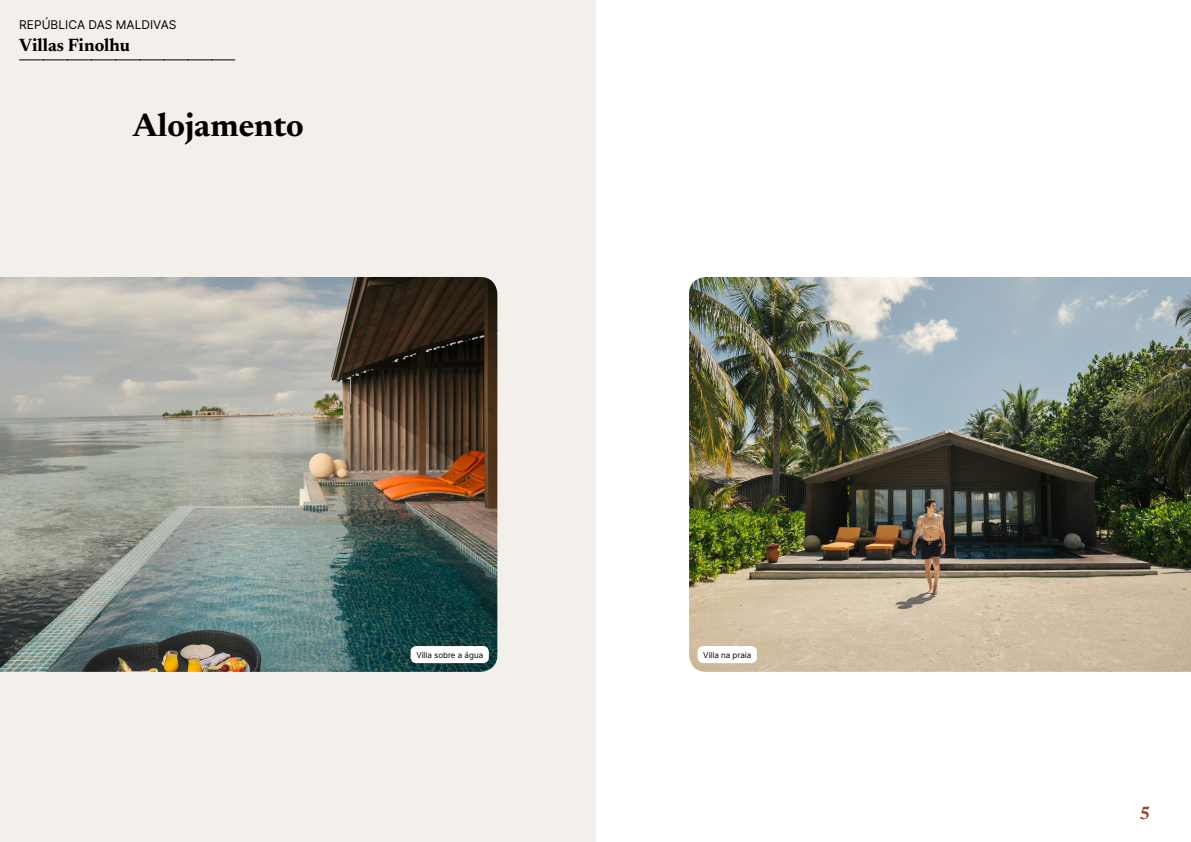
<style>
.page{position:relative;width:1191px;height:842px;background:#fff}
.page>*{position:absolute;margin:0;border:0;box-sizing:border-box;transform-origin:0 0}
.t1{font:700 33px "Newsreader 24 pt";color:#000}
.t2{font:700 18px "Newsreader 24 pt";color:#000}
.t3{font:700 18px "Newsreader 24 pt";color:#9d432c}
.t4{font:12px "Inter";color:#000}
.t5{font:8px "Inter";color:#000}
</style>
<div class="page">
<div style="left:0;top:0;width:595px;height:842px;background:#f3f0ec"></div>
<img style="left:689px;top:277px;width:502px;height:395px">
<div style="left:697px;top:646px;width:60px;height:17px;background:#fff;border-radius:6px"></div>
<img style="left:0;top:277px;width:497px;height:395px">
<div style="left:411px;top:646px;width:78px;height:17px;background:#fff;border-radius:6px"></div>
<svg style="left:20px;top:60px;width:215px;height:1px"></svg>
<h3 class="t4" style="left:19px;top:15px;width:159px">REPÚBLICA DAS MALDIVAS</h3>
<h2 class="t2" style="left:19px;top:32px;width:112px">Villas Finolhu</h2>
<h1 class="t1" style="left:133px;top:101px;width:172px">Alojamento</h1>
<p class="t5" style="left:416px;top:649px;width:68px">Villa sobre a água</p>
<p class="t5" style="left:703px;top:649px;width:50px">Villa na praia</p>
<h2 class="t3" style="left:1139px;top:800px;width:13px">5</h2>
</div>
